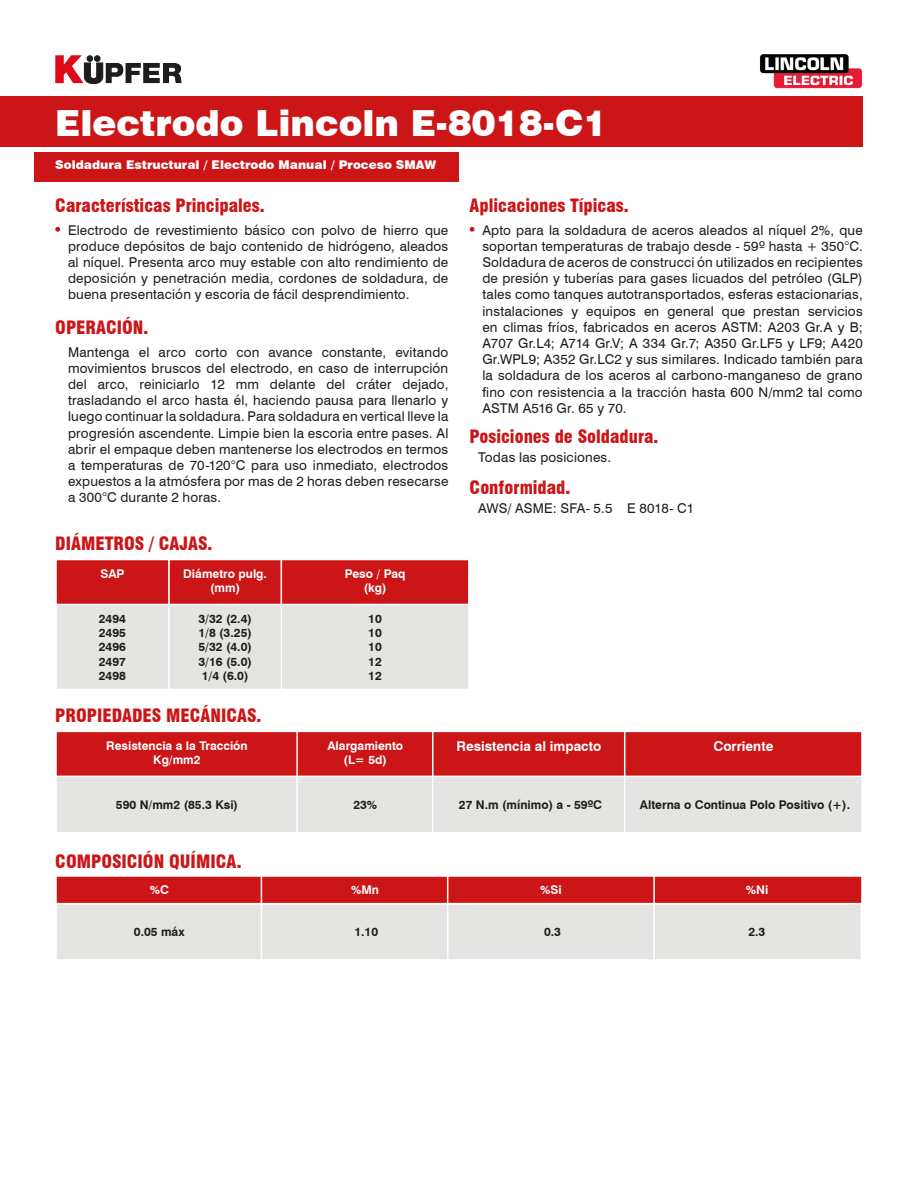
<style>
.page{position:relative;width:918px;height:1188px;background:#fff}
.page>*{position:absolute;margin:0;border:0;box-sizing:border-box;transform-origin:0 0}
.t1{font:900 36px "Swiss 721 BT";color:#fff}
.t2{font:900 condensed 18px "Swiss 721 BT";color:#cc1517}
.t3{font:13.5px/16.2px "Swiss 721 BT";letter-spacing:.015em;color:#1d1d1b;text-align:justify}
.t4{font:700 13.5px "Swiss 721 BT";color:#fff}
.t5{font:700 12px/14.4px "Swiss 721 BT";color:#1d1d1b;text-align:justify}
.t6{font:700 12px/14.4px "Swiss 721 BT";color:#fff;text-align:center}
.t7{font:900 12px "Swiss 721 BT";color:#fff}
</style>
<div class="page">
<div style="left:0;top:97px;width:863px;height:50px;background:#cc1517"></div>
<svg style="left:55px;top:55px;width:127px;height:29px"></svg>
<img style="left:760px;top:54px;width:103px;height:35px">
<div style="left:34px;top:152px;width:425px;height:29px;background:#cc1517"></div>
<svg style="left:55px;top:227px;width:5px;height:5px"></svg>
<svg style="left:470px;top:227px;width:5px;height:5px"></svg>
<div style="left:169px;top:604px;width:113px;height:85px;background:#e4e4e3"></div>
<div style="left:168px;top:603px;width:114px;height:87px;border:2px solid #fff"></div>
<div style="left:56px;top:604px;width:113px;height:85px;background:#e4e4e3"></div>
<div style="left:55px;top:603px;width:115px;height:87px;border:2px solid #fff"></div>
<div style="left:281px;top:604px;width:188px;height:85px;background:#e4e4e3"></div>
<div style="left:281px;top:603px;width:189px;height:87px;border:2px solid #fff"></div>
<div style="left:169px;top:560px;width:113px;height:44px;background:#cc1517"></div>
<div style="left:168px;top:559px;width:114px;height:46px;border:2px solid #fff"></div>
<div style="left:56px;top:560px;width:113px;height:44px;background:#cc1517"></div>
<div style="left:55px;top:559px;width:115px;height:46px;border:2px solid #fff"></div>
<div style="left:281px;top:560px;width:188px;height:44px;background:#cc1517"></div>
<div style="left:281px;top:559px;width:189px;height:46px;border:2px solid #fff"></div>
<div style="left:56px;top:776px;width:242px;height:57px;background:#e4e4e3"></div>
<div style="left:55px;top:775px;width:244px;height:58px;border:2px solid #fff"></div>
<div style="left:297px;top:776px;width:137px;height:57px;background:#e4e4e3"></div>
<div style="left:296px;top:775px;width:138px;height:58px;border:2px solid #fff"></div>
<div style="left:433px;top:776px;width:192px;height:57px;background:#e4e4e3"></div>
<div style="left:432px;top:775px;width:194px;height:58px;border:2px solid #fff"></div>
<div style="left:625px;top:776px;width:237px;height:57px;background:#e4e4e3"></div>
<div style="left:624px;top:775px;width:239px;height:58px;border:2px solid #fff"></div>
<div style="left:56px;top:731px;width:242px;height:45px;background:#cc1517"></div>
<div style="left:55px;top:731px;width:244px;height:46px;border:2px solid #fff"></div>
<div style="left:297px;top:731px;width:137px;height:45px;background:#cc1517"></div>
<div style="left:296px;top:731px;width:138px;height:46px;border:2px solid #fff"></div>
<div style="left:433px;top:731px;width:192px;height:45px;background:#cc1517"></div>
<div style="left:432px;top:731px;width:194px;height:46px;border:2px solid #fff"></div>
<div style="left:625px;top:731px;width:237px;height:45px;background:#cc1517"></div>
<div style="left:624px;top:731px;width:239px;height:46px;border:2px solid #fff"></div>
<div style="left:56px;top:904px;width:206px;height:56px;background:#e4e4e3"></div>
<div style="left:55px;top:903px;width:208px;height:58px;border:2px solid #fff"></div>
<div style="left:652px;top:904px;width:209px;height:56px;background:#e4e4e3"></div>
<div style="left:652px;top:903px;width:210px;height:58px;border:2px solid #fff"></div>
<div style="left:261px;top:904px;width:207px;height:56px;background:#e4e4e3"></div>
<div style="left:261px;top:903px;width:208px;height:58px;border:2px solid #fff"></div>
<div style="left:448px;top:904px;width:206px;height:56px;background:#e4e4e3"></div>
<div style="left:447px;top:903px;width:208px;height:58px;border:2px solid #fff"></div>
<div style="left:56px;top:876px;width:207px;height:28px;background:#cc1517"></div>
<div style="left:55px;top:875px;width:209px;height:29px;border:2px solid #fff"></div>
<div style="left:652px;top:876px;width:210px;height:28px;background:#cc1517"></div>
<div style="left:652px;top:875px;width:211px;height:29px;border:2px solid #fff"></div>
<div style="left:261px;top:876px;width:208px;height:28px;background:#cc1517"></div>
<div style="left:261px;top:875px;width:208px;height:29px;border:2px solid #fff"></div>
<div style="left:448px;top:876px;width:206px;height:28px;background:#cc1517"></div>
<div style="left:447px;top:875px;width:208px;height:29px;border:2px solid #fff"></div>
<h1 class="t1" style="left:55px;top:101px;width:553px">Electrodo Lincoln E-8018-C1</h1>
<p class="t7" style="left:55px;top:157px;width:382px">Soldadura Estructural / Electrodo Manual / Proceso SMAW</p>
<h2 class="t2" style="left:55px;top:194px;width:211px">Características Principales.</h2>
<p class="t3" style="left:68px;top:222px;width:382px">Electrodo de revestimiento básico con polvo de hierro que produce depósitos de bajo contenido de hidrógeno, aleados al níquel. Presenta arco muy estable con alto rendimiento de deposición y penetración media, cordones de soldadura, de buena presentación y escoria de fácil desprendimiento.</p>
<h2 class="t2" style="left:55px;top:316px;width:95px">OPERACIÓN.</h2>
<p class="t3" style="left:68px;top:344px;width:382px">Mantenga el arco corto con avance constante, evitando movimientos bruscos del electrodo, en caso de interrupción del arco, reiniciarlo 12 mm delante del cráter dejado, trasladando el arco hasta él, haciendo pausa para llenarlo y luego continuar la soldadura. Para soldadura en vertical lleve la progresión ascendente. Limpie bien la escoria entre pases. Al abrir el empaque deben mantenerse los electrodos en termos a temperaturas de 70-120°C para uso inmediato, electrodos expuestos a la atmósfera por mas de 2 horas deben resecarse a 300°C durante 2 horas.</p>
<h2 class="t2" style="left:55px;top:533px;width:159px">DIÁMETROS / CAJAS.</h2>
<p class="t6" style="left:183px;top:566px;width:85px">Diámetro pulg. (mm)</p>
<p class="t6" style="left:100px;top:566px;width:26px">SAP</p>
<p class="t6" style="left:345px;top:566px;width:62px">Peso / Paq (kg)</p>
<p class="t5" style="left:198px;top:611px;width:55px">3/32 (2.4)<br>1/8 (3.25)<br>5/32 (4.0)<br>3/16 (5.0)<br>1/4 (6.0)</p>
<p class="t5" style="left:99px;top:611px;width:29px">2494<br>2495<br>2496<br>2497<br>2498</p>
<p class="t5" style="left:368px;top:611px;width:15px">10<br>10<br>10<br>12<br>12</p>
<h2 class="t2" style="left:470px;top:194px;width:161px">Aplicaciones Típicas.</h2>
<p class="t3" style="left:482px;top:222px;width:382px">Apto para la soldadura de aceros aleados al níquel 2%, que soportan temperaturas de trabajo desde - 59º hasta + 350°C.<br>Soldadura de aceros de construcci ón utilizados en recipientes de presión y tuberías para gases licuados del petróleo (GLP) tales como tanques autotransportados, esferas estacionarias, instalaciones y equipos en general que prestan servicios en climas fríos, fabricados en aceros ASTM: A203 Gr.A y B; A707 Gr.L4; A714 Gr.V; A 334 Gr.7; A350 Gr.LF5 y LF9; A420<br>Gr.WPL9; A352 Gr.LC2 y sus similares. Indicado también para la soldadura de los aceros al carbono-manganeso de grano fino con resistencia a la tracción hasta 600 N/mm2 tal como ASTM A516 Gr. 65 y 70.</p>
<h2 class="t2" style="left:470px;top:425px;width:190px">Posiciones de Soldadura.</h2>
<h2 class="t2" style="left:470px;top:477px;width:102px">Conformidad.</h2>
<p class="t3" style="left:478px;top:449px;width:135px">Todas las posiciones.</p>
<p class="t3" style="left:478px;top:500px;width:218px">AWS/ ASME: SFA- 5.5 E 8018- C1</p>
<h2 class="t2" style="left:55px;top:705px;width:208px">PROPIEDADES MECÁNICAS.</h2>
<p class="t6" style="left:106px;top:738px;width:143px">Resistencia a la Tracción<br>Kg/mm2</p>
<p class="t6" style="left:327px;top:738px;width:77px">Alargamiento (L= 5d)</p>
<p class="t4" style="left:456px;top:738px;width:146px">Resistencia al impacto</p>
<p class="t4" style="left:713px;top:738px;width:62px">Corriente</p>
<p class="t5" style="left:116px;top:797px;width:124px">590 N/mm2 (85.3 Ksi)</p>
<p class="t5" style="left:353px;top:797px;width:25px">23%</p>
<p class="t5" style="left:459px;top:797px;width:145px">27 N.m (mínimo) a - 59ºC</p>
<p class="t5" style="left:640px;top:797px;width:212px">Alterna o Continua Polo Positivo (+).</p>
<h2 class="t2" style="left:55px;top:851px;width:188px">COMPOSICIÓN QUÍMICA.</h2>
<p class="t6" style="left:150px;top:883px;width:21px">%C</p>
<p class="t6" style="left:351px;top:883px;width:29px">%Mn</p>
<p class="t6" style="left:540px;top:883px;width:23px">%Si</p>
<p class="t6" style="left:746px;top:883px;width:24px">%Ni</p>
<p class="t5" style="left:134px;top:925px;width:52px">0.05 máx</p>
<p class="t5" style="left:354px;top:925px;width:25px">1.10</p>
<p class="t5" style="left:544px;top:925px;width:19px">0.3</p>
<p class="t5" style="left:748px;top:925px;width:19px">2.3</p>
</div>
